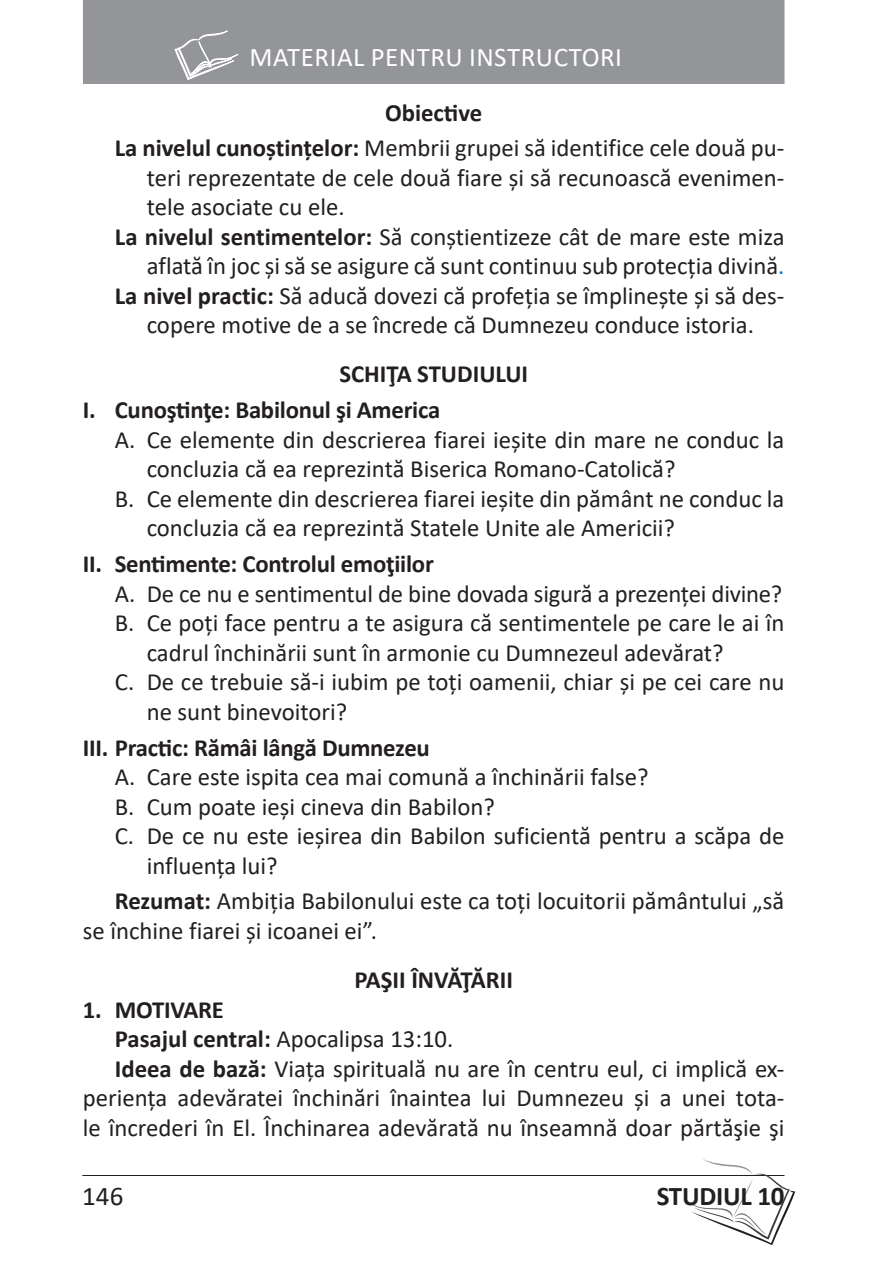
<style>
.page{position:relative;width:893px;height:1276px;background:#fff}
.page>*{position:absolute;margin:0;border:0;box-sizing:border-box;transform-origin:0 0}
.t1{font:27px "Calibri";letter-spacing:.02em;color:#fff}
.t2{font:700 27px "Calibri";letter-spacing:-.01em;color:#231f20}
.t3{font:27px "Calibri";color:#231f20}
.t4{font:24.75px/35.8px "Calibri";color:#231f20}
.t5{font:700 24.75px/36.2px "Calibri";letter-spacing:-.01em;color:#231f20}
.s1{font-weight:700}
.s2{color:#0070c0}
</style>
<div class="page">
<hr style="left:82px;top:1175px;width:703px;height:1px;background:#231f20">
<svg style="left:684px;top:1159px;width:111px;height:86px"></svg>
<div style="left:83px;top:0;width:702px;height:84px;background:#939598"></div>
<svg style="left:174px;top:30px;width:65px;height:50px"></svg>
<p class="t1" style="left:250px;top:39px;width:374px">MATERIAL PENTRU INSTRUCTORI</p>
<p class="t4" style="left:115px;top:94px;width:671px;text-indent:270px"><span class="s1">Obiective<br>La nivelul cunoştinţelor:</span> Membrii grupei să identifice cele două pu-</p>
<p class="t4" style="left:147px;top:159px;width:639px">teri reprezentate de cele două fiare şi să recunoască evenimen-</p>
<p class="t4" style="left:147px;top:189px;width:199px">tele asociate cu ele.</p>
<p class="t4" style="left:115px;top:218px;width:671px"><span class="s1">La nivelul sentimentelor:</span> Să conştientizeze cât de mare este miza</p>
<p class="t4" style="left:147px;top:247px;width:639px">aflată în joc şi să se asigure că sunt continuu sub protecţia divină<span class="s2">.</span></p>
<p class="t4" style="left:115px;top:277px;width:671px"><span class="s1">La nivel practic:</span> Să aducă dovezi că profeţia se împlineşte şi să des-</p>
<p class="t4" style="left:147px;top:306px;width:609px">copere motive de a se încrede că Dumnezeu conduce istoria.</p>
<p class="t5" style="left:83px;top:355px;width:447px;text-indent:256px">SCHIŢA STUDIULUI<br>I. Cunoştinţe: Babilonul şi America</p>
<p class="t4" style="left:115px;top:421px;width:671px">A. Ce elemente din descrierea fiarei ieşite din mare ne conduc la</p>
<p class="t4" style="left:147px;top:450px;width:530px">concluzia că ea reprezintă Biserica Romano-Catolică?</p>
<p class="t4" style="left:115px;top:480px;width:671px">B. Ce elemente din descrierea fiarei ieşite din pământ ne conduc la</p>
<p class="t4" style="left:147px;top:509px;width:530px">concluzia că ea reprezintă Statele Unite ale Americii?</p>
<p class="t5" style="left:83px;top:546px;width:352px">II. Sentimente: Controlul emoţiilor</p>
<p class="t4" style="left:115px;top:575px;width:669px">A. De ce nu e sentimentul de bine dovada sigură a prezenţei divine?</p>
<p class="t4" style="left:115px;top:604px;width:671px">B. Ce poţi face pentru a te asigura că sentimentele pe care le ai în</p>
<p class="t4" style="left:147px;top:634px;width:578px">cadrul închinării sunt în armonie cu Dumnezeul adevărat?</p>
<p class="t4" style="left:115px;top:663px;width:671px">C. De ce trebuie să-i iubim pe toţi oamenii, chiar şi pe cei care nu</p>
<p class="t4" style="left:147px;top:693px;width:202px">ne sunt binevoitori?</p>
<p class="t5" style="left:83px;top:729px;width:348px">III. Practic: Rămâi lângă Dumnezeu</p>
<p class="t4" style="left:115px;top:758px;width:535px">A. Care este ispita cea mai comună a închinării false?</p>
<p class="t4" style="left:115px;top:788px;width:382px">B. Cum poate ieşi cineva din Babilon?</p>
<p class="t4" style="left:115px;top:817px;width:671px">C. De ce nu este ieşirea din Babilon suficientă pentru a scăpa de</p>
<p class="t4" style="left:147px;top:847px;width:133px">influenţa lui?</p>
<p class="t4" style="left:83px;top:886px;width:703px;line-height:29.5px;text-indent:32px"><span class="s1">Rezumat:</span> Ambiţia Babilonului este ca toţi locuitorii pământului „să se închine fiarei şi icoanei ei”.</p>
<p class="t5" style="left:354px;top:961px;width:160px">PAŞII ÎNVĂŢĂRII</p>
<p class="t5" style="left:83px;top:991px;width:143px">1. MOTIVARE</p>
<p class="t4" style="left:115px;top:1020px;width:340px"><span class="s1">Pasajul central:</span> Apocalipsa 13:10.</p>
<p class="t4" style="left:115px;top:1050px;width:671px"><span class="s1">Ideea de bază:</span> Viaţa spirituală nu are în centru eul, ci implică ex-</p>
<p class="t4" style="left:83px;top:1079px;width:703px">perienţa adevăratei închinări înaintea lui Dumnezeu şi a unei tota-</p>
<p class="t4" style="left:83px;top:1108px;width:703px">le încrederi în El. Închinarea adevărată nu înseamnă doar părtăşie şi</p>
<p class="t3" style="left:82px;top:1177px;width:43px">146</p>
<p class="t2" style="left:657px;top:1177px;width:129px">STUDIUL 10</p>
</div>
